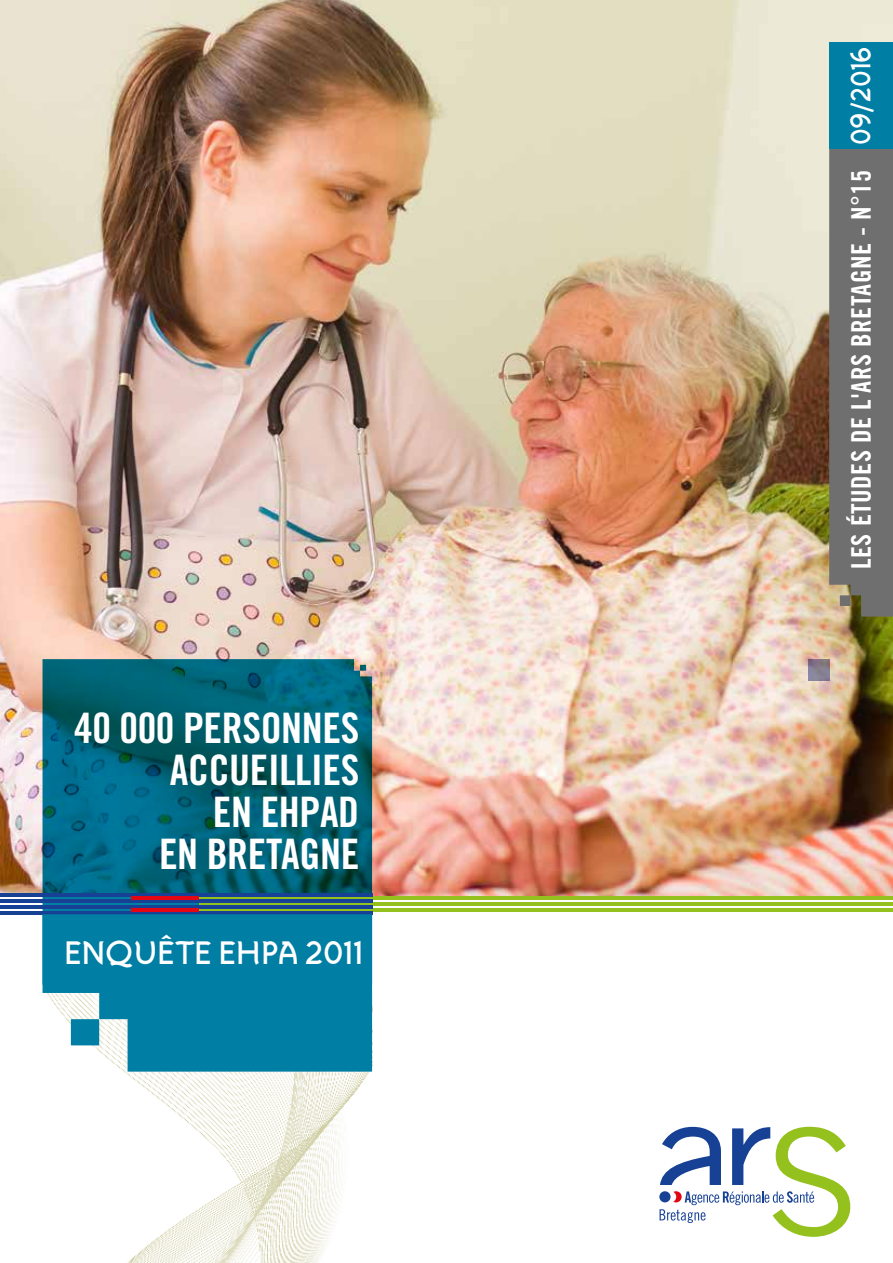
<style>
.page{position:relative;width:893px;height:1263px;background:#fff}
.page>*{position:absolute;margin:0;border:0;box-sizing:border-box;transform-origin:0 0}
.t1{font:42px/42px "Trade Gothic LT Std Bd Cn 20";letter-spacing:-.01em;color:#fff;text-align:right}
.t2{font:700 31.5px "Atelier Sans ITC Std";color:#fff}
.t3{font:27px "Trade Gothic LT Std Bd Cn 20";letter-spacing:.02em;color:#fff}
.s1{font-family:"Atelier Sans ITC Std";font-weight:700}
</style>
<div class="page">
<img style="left:0;top:0;width:893px;height:896px">
<svg style="left:0;top:897px;width:893px;height:17px"></svg>
<img style="left:123px;top:1071px;width:249px;height:192px">
<svg style="left:43px;top:659px;width:329px;height:252px;background:#016277"></svg>
<svg style="left:808px;top:659px;width:21px;height:21px"></svg>
<div style="left:829px;top:149px;width:64px;height:468px;background:#706f6f"></div>
<div style="left:829px;top:43px;width:64px;height:106px;background:#007ea4"></div>
<hr style="left:199px;top:908px;width:694px;height:3px;background:#95c11f">
<hr style="left:199px;top:902px;width:694px;height:3px;background:#95c11f">
<hr style="left:199px;top:896px;width:694px;height:3px;background:#95c11f">
<hr style="left:0;top:893px;width:372px;height:3px;background:#164194">
<hr style="left:0;top:905px;width:372px;height:3px;background:#164194">
<hr style="left:0;top:911px;width:372px;height:3px;background:#164194">
<hr style="left:0;top:899px;width:372px;height:3px;background:#164194">
<hr style="left:131px;top:908px;width:68px;height:3px;background:#e30613">
<hr style="left:131px;top:896px;width:68px;height:3px;background:#e30613">
<svg style="left:659px;top:1127px;width:191px;height:110px"></svg>
<svg style="left:43px;top:914px;width:329px;height:157px;background:#188aac"></svg>
<p class="t1" style="left:74px;top:707px;width:287px">40 000 PERSONNES<br>ACCUEILLIES<br>EN EHPAD<br>EN BRETAGNE</p>
<p class="t2" style="left:64px;top:933px;width:301px">ENQUÊTE EHPA 2011</p>
<p class="t3" style="left:845px;top:569px;width:524px;rotate:-90deg">LES ÉTUDES DE L'ARS BRETAGNE - N°15 <span class="s1">09/2016</span></p>
</div>
